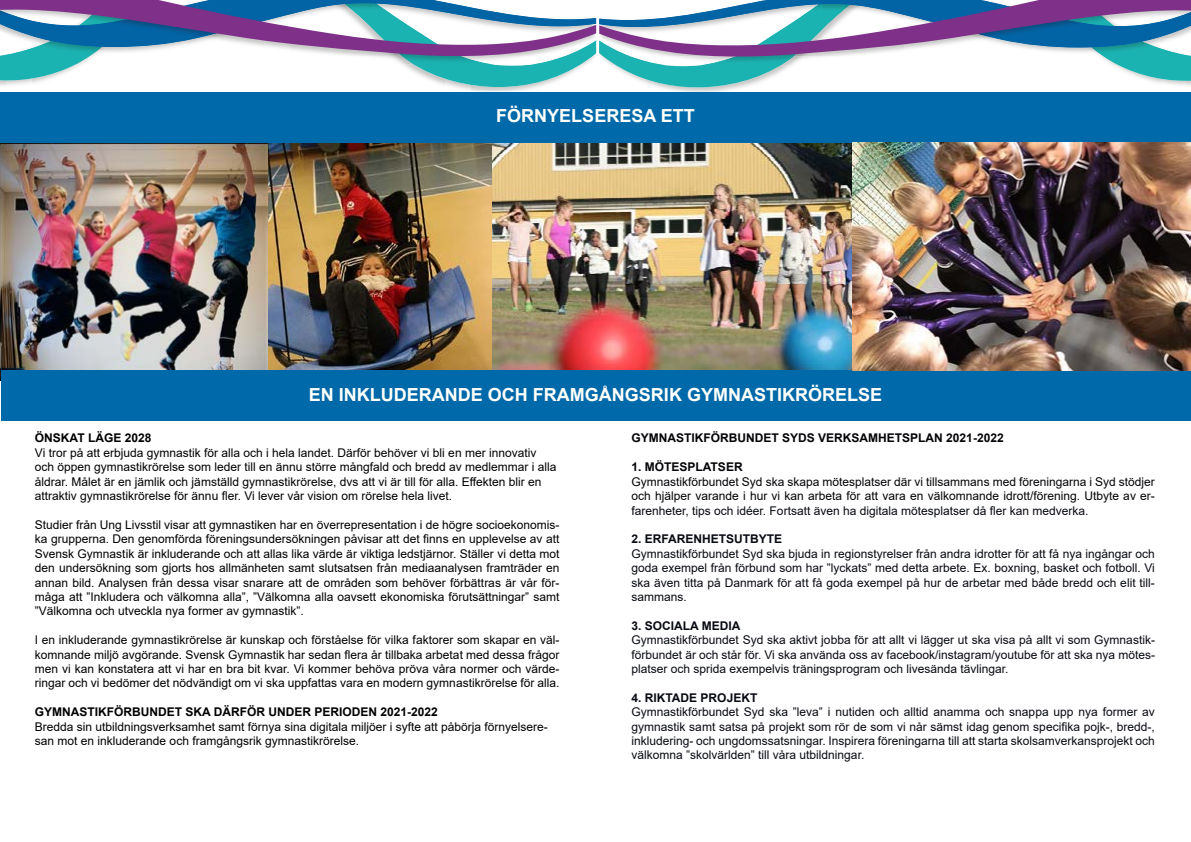
<style>
.page{position:relative;width:1191px;height:842px;background:#fff}
.page>*{position:absolute;margin:0;border:0;box-sizing:border-box;transform-origin:0 0}
.t1{font:700 18px "Arial";color:#fffffc}
.t2{font:700 16px "Arial";color:#fffffc}
.t3{font:12px/14.4px "Arial";color:#000}
.t4{font:12px/14.4px "Arial";color:#070a11;text-align:justify}
.t5{font:12px/14.4px "Arial";color:#040408;text-align:justify}
.t6{font:700 12px "Arial";color:#000}
.t7{font:700 12px "Arial";color:#040408}
.t8{font:700 12px "Arial";color:#070a11}
.s1{color:#070a11}
</style>
<div class="page">
<img style="left:492px;top:142px;width:360px;height:229px">
<img style="left:265px;top:142px;width:227px;height:229px">
<img style="left:0;top:143px;width:267px;height:237px">
<img style="left:461px;top:88px;width:10px;height:2px">
<svg style="left:0;top:65px;width:584px;height:23px"></svg>
<img style="left:401px;top:57px;width:192px;height:8px">
<img style="left:0;top:57px;width:90px;height:8px">
<svg style="left:612px;top:65px;width:579px;height:24px"></svg>
<img style="left:603px;top:57px;width:190px;height:8px">
<img style="left:1103px;top:57px;width:88px;height:8px">
<svg style="left:0;top:0;width:1191px;height:57px"></svg>
<div style="left:0;top:92px;width:1190px;height:50px;background:#0069a9"></div>
<div style="left:1px;top:371px;width:1189px;height:50px;background:#0069a9"></div>
<img style="left:852px;top:142px;width:338px;height:229px">
<h2 class="t2" style="left:495px;top:103px;width:178px">FÖRNYELSERESA ETT</h2>
<h1 class="t1" style="left:496px;top:103px;width:200px">FÖRNYELSERESA ETT</h1>
<h1 class="t1" style="left:309px;top:382px;width:574px">EN INKLUDERANDE OCH FRAMGÅNGSRIK GYMNASTIKRÖRELSE</h1>
<p class="t6" style="left:35px;top:430px;width:118px">ÖNSKAT LÄGE 2028</p>
<p class="t3" style="left:35px;top:445px;width:523px">Vi tror på att erbjuda gymnastik för alla och i hela landet. Därför behöver vi bli en mer innovativ och öppen gymnastikrörelse som leder till en ännu större mångfald och bredd av medlemmar i alla åldrar. Målet är en jämlik och jämställd gymnastikrörelse, dvs att vi är till för alla. Effekten blir en attraktiv gymnastikrörelse för ännu fler. Vi lever vår vision om rörelse hela livet.</p>
<p class="t3" style="left:35px;top:517px;width:526px;text-align:justify">Studier från Ung Livsstil visar att gymnastiken har en överrepresentation i de högre socioekonomis&shy;ka grupperna. Den genomförda föreningsundersökningen påvisar att det finns en upplevelse av att Svensk Gymnastik är inkluderande och att allas lika värde är viktiga ledstjärnor. Ställer vi detta mot den undersökning som gjorts hos allmänheten samt slutsatsen från mediaanalysen framträder en annan bild. Analysen från dessa visar snarare att de områden som behöver förbättras är vår för&shy;måga att ”Inkludera och välkomna alla”, ”Välkomna alla oavsett ekonomiska förutsättningar” samt ”Välkomna och utveckla nya former av gymnastik”.</p>
<p class="t3" style="left:35px;top:633px;width:526px;text-align:justify">I en inkluderande gymnastikrörelse är kunskap och förståelse för vilka faktorer som skapar en väl&shy;komnande miljö avgörande. Svensk Gymnastik har sedan flera år tillbaka arbetat med dessa frågor men vi kan konstatera att vi har en bra bit kvar. Vi kommer behöva pröva våra normer och värde&shy;ringar och vi bedömer det nödvändigt om vi ska uppfattas vara en modern gymnastikrörelse för alla.</p>
<p class="t6" style="left:35px;top:703px;width:404px">GYMNASTIKFÖRBUNDET SKA DÄRFÖR UNDER PERIODEN 2021-2022</p>
<p class="t3" style="left:35px;top:719px;width:514px">Bredda sin utbildningsverksamhet samt förnya sina digitala miljöer i syfte att påbörja förnyelsere&shy;san mot en inkluderande och framgångsrik gymnastikrörelse.</p>
<p class="t7" style="left:631px;top:430px;width:374px">GYMNASTIKFÖRBUNDET SYDS VERKSAMHETSPLAN 2021-2022</p>
<p class="t7" style="left:631px;top:459px;width:113px">1. MÖTESPLATSER</p>
<p class="t5" style="left:631px;top:474px;width:525px">Gymnastikförbundet Syd ska skapa mötesplatser där vi tillsammans med föreningarna i Syd stödjer och hjälper varande i hur vi kan arbeta för att vara en välkomnande idrott/förening. Utbyte av er&shy;f<span class="s1">arenheter, tips och idéer. Fortsatt även ha digitala mötesplatser då fler kan medverka.</span></p>
<p class="t8" style="left:631px;top:531px;width:152px">2. ERFARENHETSUTBYTE</p>
<p class="t4" style="left:631px;top:546px;width:525px">Gymnastikförbundet Syd ska bjuda in regionstyrelser från andra idrotter för att få nya ingångar och goda exempel från förbund som har ”lyckats” med detta arbete. Ex. boxning, basket och fotboll. Vi ska även titta på Danmark för att få goda exempel på hur de arbetar med både bredd och elit till&shy;sammans.</p>
<p class="t8" style="left:631px;top:617px;width:110px">3. SOCIALA MEDIA</p>
<p class="t4" style="left:631px;top:633px;width:525px">Gymnastikförbundet Syd ska aktivt jobba för att allt vi lägger ut ska visa på allt vi som Gymnastik&shy;förbundet är och står för. Vi ska använda oss av facebook/instagram/youtube för att ska nya mötes&shy;platser och sprida exempelvis träningsprogram och livesända tävlingar.</p>
<p class="t8" style="left:631px;top:689px;width:127px">4. RIKTADE PROJEKT</p>
<p class="t4" style="left:631px;top:705px;width:525px">Gymnastikförbundet Syd ska ”leva” i nutiden och alltid anamma och snappa upp nya former av gymnastik samt satsa på projekt som rör de som vi når sämst idag genom specifika pojk-, bredd-, inkludering- och ungdomssatsningar. Inspirera föreningarna till att starta skolsamverkansprojekt och välkomna ”skolvärlden” till våra utbildningar.</p>
</div>
